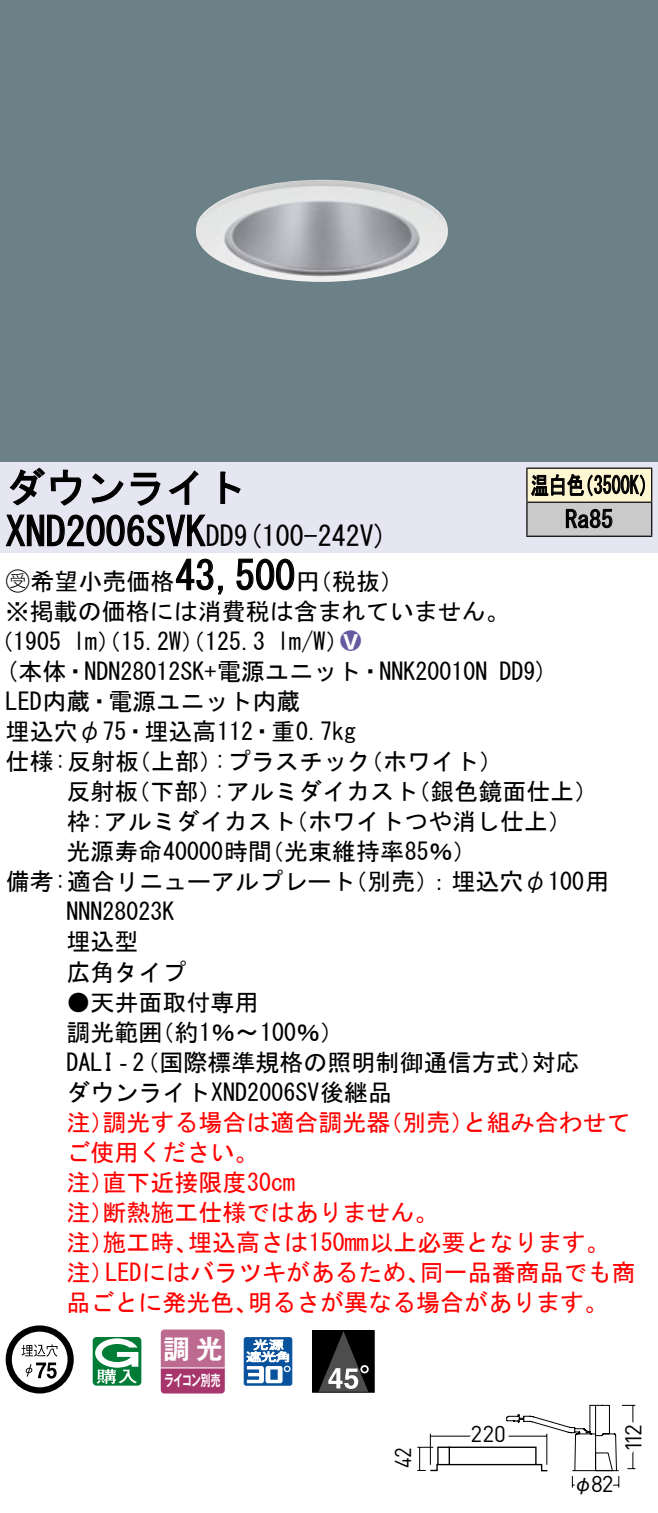
<style>
.page{position:relative;width:658px;height:1513px;background:#fff}
.page>*{position:absolute;margin:0;border:0;box-sizing:border-box;transform-origin:0 0}
.t1{font:40px "MS Gothic";color:#000}
.t2{font:28px "MS Gothic";color:#000}
.t3{font:26.4px "Gothic MB101 Pro De Bold 90 pv RKSJ H";color:#fff}
.t4{font:24px/30px "MS Gothic";color:#000}
.t5{font:24px/30px "MS Gothic";color:#f00}
.t6{font:24px/34px "MS Gothic";color:#000;scale:.75 1}
.t7{font:24px "Ford Classification 1";color:#635aa0}
.t8{font:22.8px "DINOT";letter-spacing:-.055em;color:#000}
.t9{font:22.8px "DINOT";letter-spacing:-.055em;color:#000;scale:.9 1}
.t10{font:20px "Gothic BBB Pro Medium 90 pv RKSJ H";color:#000}
.t11{font:15.2px "Gothic MB101 Pro De Bold 90 pv RKSJ H";letter-spacing:-.05em;color:#fff;scale:.65 1}
.s1{font-size:28px}
.s2{font-family:"Ford Classification 1"}
.s3{color:#fff}
</style>
<div class="page">
<div style="left:0;top:0;width:658px;height:462px;background:#6c8087"></div>
<img style="left:196px;top:180px;width:252px;height:102px">
<div style="left:0;top:462px;width:658px;height:90px;background:#e6e5f2"></div>
<svg style="left:9px;top:467px;width:73px;height:39px"></svg>
<svg style="left:91px;top:473px;width:33px;height:30px"></svg>
<svg style="left:130px;top:472px;width:30px;height:34px"></svg>
<svg style="left:168px;top:470px;width:30px;height:35px"></svg>
<svg style="left:220px;top:471px;width:21px;height:33px"></svg>
<svg style="left:5px;top:514px;width:201px;height:32px"></svg>
<svg style="left:175px;top:558px;width:48px;height:37px"></svg>
<svg style="left:236px;top:558px;width:59px;height:32px"></svg>
<svg style="left:6px;top:1325px;width:68px;height:68px"></svg>
<svg style="left:93px;top:1337px;width:48px;height:48px"></svg>
<svg style="left:160px;top:1329px;width:65px;height:64px"></svg>
<hr style="left:161px;top:1366px;width:64px;height:2px;background:#fff">
<svg style="left:244px;top:1337px;width:48px;height:48px"></svg>
<div style="left:312px;top:1330px;width:62px;height:61px;background:#000"></div>
<svg style="left:319px;top:1331px;width:49px;height:60px"></svg>
<div style="left:527px;top:468px;width:124px;height:34px;background:#fff6d2"></div>
<div style="left:527px;top:502px;width:124px;height:34px;background:#cacaca"></div>
<hr style="left:526px;top:467px;width:126px;height:2px;background:#000">
<hr style="left:526px;top:468px;width:1px;height:33px;background:#000">
<hr style="left:651px;top:468px;width:1px;height:33px;background:#000">
<hr style="left:526px;top:501px;width:126px;height:2px;background:#000">
<hr style="left:526px;top:502px;width:1px;height:33px;background:#000">
<hr style="left:651px;top:502px;width:1px;height:33px;background:#000">
<hr style="left:526px;top:535px;width:126px;height:2px;background:#000">
<svg style="left:531px;top:474px;width:114px;height:23px"></svg>
<svg style="left:565px;top:508px;width:47px;height:20px"></svg>
<svg style="left:417px;top:1404px;width:219px;height:84px"></svg>
<div style="left:492px;top:1421px;width:16px;height:24px;border:8px solid #fff;border-radius:4px"></div>
<div style="left:493px;top:1422px;width:14px;height:22px;border:8px solid #fff;border-radius:3px"></div>
<h1 class="t1" style="left:6px;top:467px;width:242px">ダウンライト</h1>
<p class="t2" style="left:234px;top:522px;width:155px">(9 100-242 (V</p>
<h1 class="t1" style="left:6px;top:511px;width:230px">XND2006SVK<span class="s1">DD</span></h1>
<h1 class="t1" style="left:175px;top:555px;width:121px">43,500</h1>
<p class="t4" style="left:6px;top:566px;width:505px"><span class="s2">B</span>希望小売価格<br>※掲載の価格には消費税は含まれていません。</p>
<p class="t7" style="left:340px;top:629px;width:22px">2<span class="s3">8</span></p>
<p class="t4" style="left:296px;top:566px;width:109px">（円税抜(</p>
<p class="t4" style="left:277px;top:626px;width:73px">l m (W/</p>
<p class="t4" style="left:-11px;top:626px;width:74px">（1905</p>
<p class="t4" style="left:73px;top:626px;width:193px">lm）（15.2 ）（W 125.3</p>
<p class="t6" style="left:565px;top:468px;width:65px;text-indent:-34px">温白色<br>Ra85</p>
<p class="t6" style="left:575px;top:468px;width:109px">（3500 (K</p>
<p class="t4" style="left:6px;top:656px;width:483px">(本体・NDN28012SK+電源ユニット・NNK20010N</p>
<p class="t4" style="left:6px;top:686px;width:296px">LED内蔵・電源ユニット内蔵</p>
<p class="t4" style="left:6px;top:716px;width:352px">埋込穴φ75・埋込高112・重0.7kg</p>
<p class="t4" style="left:359px;top:746px;width:145px">（ホワイト(</p>
<p class="t4" style="left:214px;top:746px;width:158px">:プラスチック</p>
<p class="t4" style="left:6px;top:746px;width:135px">仕様:反射板</p>
<p class="t4" style="left:127px;top:746px;width:97px">（上部）</p>
<p class="t4" style="left:499px;top:656px;width:50px">DD (9</p>
<p class="t4" style="left:66px;top:776px;width:73px">反射板</p>
<p class="t4" style="left:126px;top:776px;width:97px">（下部）</p>
<p class="t4" style="left:213px;top:776px;width:206px">:アルミダイカスト</p>
<p class="t4" style="left:406px;top:776px;width:193px">（銀色鏡面仕上(</p>
<p class="t4" style="left:260px;top:806px;width:218px;text-indent:-193px">枠:アルミダイカスト<br>（光束維持率85％(</p>
<p class="t4" style="left:284px;top:806px;width:290px">（ホワイトつや消し仕上(</p>
<p class="t4" style="left:66px;top:836px;width:207px">光源寿命40000時間</p>
<p class="t4" style="left:66px;top:866px;width:290px;text-indent:-61px">備考:適合リニューアルプレート<br>NNN28023K<br>埋込型<br>広角タイプ</p>
<p class="t4" style="left:150px;top:986px;width:195px;text-indent:-84px">●天井面取付専用<br>（約1％〜100％(</p>
<p class="t4" style="left:343px;top:866px;width:267px">（別売：）埋込穴φ100用</p>
<p class="t4" style="left:66px;top:1016px;width:97px">調光範囲</p>
<p class="t4" style="left:66px;top:1046px;width:478px">DALI‐（2 国際標準規格の照明制御通信方式）ダウンライトXND2006SV後継品</p>
<p class="t5" style="left:462px;top:1106px;width:169px">と組み合わせて</p>
<p class="t4" style="left:531px;top:1046px;width:49px">対応</p>
<p class="t5" style="left:102px;top:1106px;width:289px">調光する場合は適合調光器</p>
<p class="t5" style="left:378px;top:1106px;width:97px">（別売）</p>
<p class="t5" style="left:66px;top:1106px;width:49px">注）</p>
<p class="t5" style="left:66px;top:1136px;width:193px">ご使用ください。</p>
<p class="t5" style="left:102px;top:1166px;width:194px">直下近接限度30cm</p>
<p class="t5" style="left:102px;top:1166px;width:337px;text-indent:-36px">注）<br>断熱施工仕様ではありません。</p>
<p class="t5" style="left:66px;top:1196px;width:49px">注）</p>
<p class="t5" style="left:188px;top:1226px;width:423px">埋込高さは150mm以上必要となります。</p>
<p class="t5" style="left:102px;top:1226px;width:97px">施工時、</p>
<p class="t5" style="left:66px;top:1226px;width:49px">注）</p>
<p class="t5" style="left:66px;top:1256px;width:49px">注）</p>
<p class="t5" style="left:105px;top:1256px;width:326px">LEDにはバラツキがあるため、</p>
<p class="t5" style="left:420px;top:1256px;width:217px">同一品番商品でも商</p>
<p class="t5" style="left:66px;top:1286px;width:193px">品ごとに発光色、</p>
<p class="t5" style="left:248px;top:1286px;width:362px">明るさが異なる場合があります。</p>
<p class="t3" style="left:164px;top:1326px;width:60px">調光</p>
<p class="t11" style="left:164px;top:1367px;width:88px">ライコン別売</p>
<p class="t9" style="left:387px;top:1467px;width:24px;rotate:-90deg">42</p>
<p class="t8" style="left:470px;top:1417px;width:37px">220</p>
<p class="t8" style="left:591px;top:1467px;width:24px">82</p>
<p class="t10" style="left:573px;top:1467px;width:21px">φ</p>
<p class="t8" style="left:617px;top:1452px;width:30px;rotate:-90deg">112</p>
</div>
